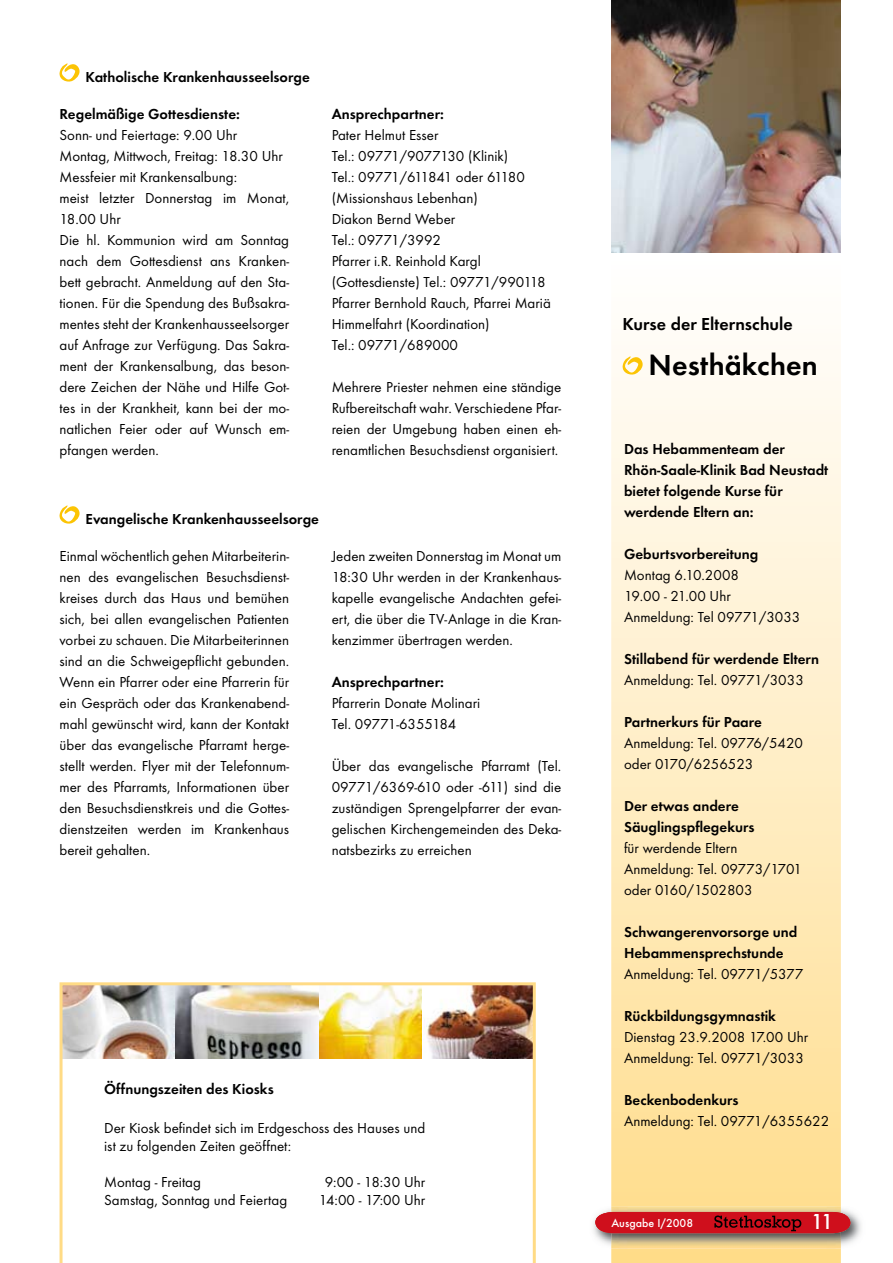
<style>
.page{position:relative;width:893px;height:1263px;background:#fff}
.page>*{position:absolute;margin:0;border:0;box-sizing:border-box;transform-origin:0 0}
.t1{font:600 30px "Futura T";color:#000}
.t2{font:500 22.5px "Futura T";color:#fff}
.t3{font:600 18px "Futura T";color:#000}
.t4{font:15px/21px "Futura T";color:#000}
.t5{font:600 15px/21px "Futura T";color:#000}
.t6{font:500 12px "Futura T";color:#fff}
</style>
<div class="page">
<svg style="left:611px;top:349px;width:230px;height:914px;background:#ffecc2"></svg>
<img style="left:611px;top:0;width:230px;height:253px">
<img style="left:593px;top:1209px;width:268px;height:36px">
<img style="left:611px;top:1206px;width:230px;height:43px">
<svg style="left:595px;top:1212px;width:255px;height:21px;background:#bf121e"></svg>
<svg style="left:621px;top:354px;width:24px;height:22px"></svg>
<img style="left:60px;top:982px;width:476px;height:281px">
<svg style="left:59px;top:63px;width:21px;height:19px"></svg>
<svg style="left:59px;top:505px;width:21px;height:19px"></svg>
<p class="t5" style="left:86px;top:66px;width:226px">Katholische Krankenhausseelsorge</p>
<p class="t5" style="left:60px;top:104px;width:182px">Regelmäßige Gottesdienste:</p>
<p class="t4" style="left:60px;top:125px;width:231px">Sonn- und Feiertage: 9.00 Uhr Montag, Mittwoch, Freitag: 18.30 Uhr Messfeier mit Krankensalbung:<br>meist letzter Donnerstag im Monat, 18.00 Uhr<br>Die hl. Kommunion wird am Sonntag nach dem Gottesdienst ans Kranken&shy;bett gebracht. Anmeldung auf den Sta&shy;tionen. Für die Spendung des Bußsakra&shy;mentes steht der Krankenhausseelsorger auf Anfrage zur Verfügung. Das Sakra&shy;ment der Krankensalbung, das beson&shy;dere Zeichen der Nähe und Hilfe Got&shy;tes in der Krankheit, kann bei der mo&shy;natlichen Feier oder auf Wunsch em&shy;pfangen werden.</p>
<p class="t5" style="left:332px;top:104px;width:114px">Ansprechpartner:</p>
<p class="t4" style="left:332px;top:125px;width:221px">Pater Helmut Esser<br>Tel.: 09771/9077130 (Klinik)<br>Tel.: 09771/611841 oder 61180 (Missionshaus Lebenhan)<br>Diakon Bernd Weber<br>Tel.: 09771/3992<br>Pfarrer i.R. Reinhold Kargl (Gottesdienste) Tel.: 09771/990118<br>Pfarrer Bernhold Rauch, Pfarrei Mariä<br>Himmelfahrt (Koordination)<br>Tel.: 09771/689000</p>
<p class="t4" style="left:332px;top:377px;width:231px;text-align:justify">Mehrere Priester nehmen eine ständige Rufbereitschaft wahr. Verschiedene Pfar&shy;reien der Umgebung haben einen eh&shy;renamtlichen Besuchsdienst organisiert.</p>
<p class="t5" style="left:86px;top:508px;width:235px">Evangelische Krankenhausseelsorge</p>
<p class="t4" style="left:60px;top:546px;width:231px;text-align:justify">Einmal wöchentlich gehen Mitarbeiterin&shy;nen des evangelischen Besuchsdienst&shy;kreises durch das Haus und bemühen sich, bei allen evangelischen Patienten vorbei zu schauen. Die Mitarbeiterinnen sind an die Schweigepflicht gebunden.<br>Wenn ein Pfarrer oder eine Pfarrerin für ein Gespräch oder das Krankenabend&shy;mahl gewünscht wird, kann der Kontakt über das evangelische Pfarramt herge&shy;stellt werden. Flyer mit der Telefonnum&shy;mer des Pfarramts, Informationen über den Besuchsdienstkreis und die Gottes&shy;dienstzeiten werden im Krankenhaus bereit gehalten.</p>
<p class="t4" style="left:332px;top:546px;width:231px;text-align:justify">Jeden zweiten Donnerstag im Monat um 18:30 Uhr werden in der Krankenhaus&shy;kapelle evangelische Andachten gefei&shy;ert, die über die TV-Anlage in die Kran&shy;kenzimmer übertragen werden.</p>
<p class="t5" style="left:332px;top:671px;width:114px">Ansprechpartner:</p>
<p class="t4" style="left:332px;top:693px;width:150px">Pfarrerin Donate Molinari<br>Tel. 09771-6355184</p>
<p class="t4" style="left:332px;top:756px;width:231px;text-align:justify">Über das evangelische Pfarramt (Tel.<br>09771/6369-610 oder -611) sind die zuständigen Sprengelpfarrer der evan&shy;gelischen Kirchengemeinden des Deka&shy;natsbezirks zu erreichen</p>
<p class="t5" style="left:104px;top:1078px;width:171px">Öffnungszeiten des Kiosks</p>
<p class="t4" style="left:104px;top:1118px;width:323px;line-height:18px">Der Kiosk befindet sich im Erdgeschoss des Hauses und ist zu folgenden Zeiten geöffnet:</p>
<p class="t4" style="left:104px;top:1171px;width:98px">Montag - Freitag</p>
<p class="t4" style="left:325px;top:1171px;width:102px">9:00 - 18:30 Uhr</p>
<p class="t4" style="left:104px;top:1189px;width:185px">Samstag, Sonntag und Feiertag</p>
<p class="t4" style="left:319px;top:1189px;width:108px">14:00 - 17:00 Uhr</p>
<p class="t3" style="left:623px;top:313px;width:172px">Kurse der Elternschule</p>
<h1 class="t1" style="left:649px;top:347px;width:171px">Nesthäkchen</h1>
<p class="t5" style="left:624px;top:438px;width:206px">Das Hebammenteam der<br>Rhön-Saale-Klinik Bad Neustadt bietet folgende Kurse für werdende Eltern an:</p>
<p class="t5" style="left:624px;top:543px;width:136px">Geburtsvorbereitung</p>
<p class="t4" style="left:624px;top:564px;width:178px">Montag 6.10.2008<br>19.00 - 21.00 Uhr<br>Anmeldung: Tel 09771/3033</p>
<p class="t5" style="left:624px;top:648px;width:196px">Stillabend für werdende Eltern</p>
<p class="t4" style="left:624px;top:669px;width:181px">Anmeldung: Tel. 09771/3033</p>
<p class="t5" style="left:624px;top:711px;width:139px">Partnerkurs für Paare</p>
<p class="t4" style="left:624px;top:732px;width:180px">Anmeldung: Tel. 09776/5420 oder 0170/6256523</p>
<p class="t5" style="left:624px;top:795px;width:132px">Der etwas andere<br>Säuglingspflegekurs</p>
<p class="t4" style="left:624px;top:837px;width:179px">für werdende Eltern<br>Anmeldung: Tel. 09773/1701 oder 0160/1502803</p>
<p class="t5" style="left:624px;top:921px;width:175px">Schwangerenvorsorge und<br>Hebammensprechstunde</p>
<p class="t4" style="left:624px;top:963px;width:181px">Anmeldung: Tel. 09771/5377</p>
<p class="t5" style="left:624px;top:1005px;width:153px">Rückbildungsgymnastik</p>
<p class="t4" style="left:624px;top:1026px;width:186px">Dienstag 23.9.2008 17.00 Uhr<br>Anmeldung: Tel. 09771/3033</p>
<p class="t5" style="left:624px;top:1089px;width:116px">Beckenbodenkurs</p>
<p class="t4" style="left:624px;top:1110px;width:207px">Anmeldung: Tel. 09771/6355622</p>
<p class="t6" style="left:611px;top:1215px;width:83px">Ausgabe I/2008</p>
<h2 class="t2" style="left:811px;top:1209px;width:24px">11</h2>
</div>
